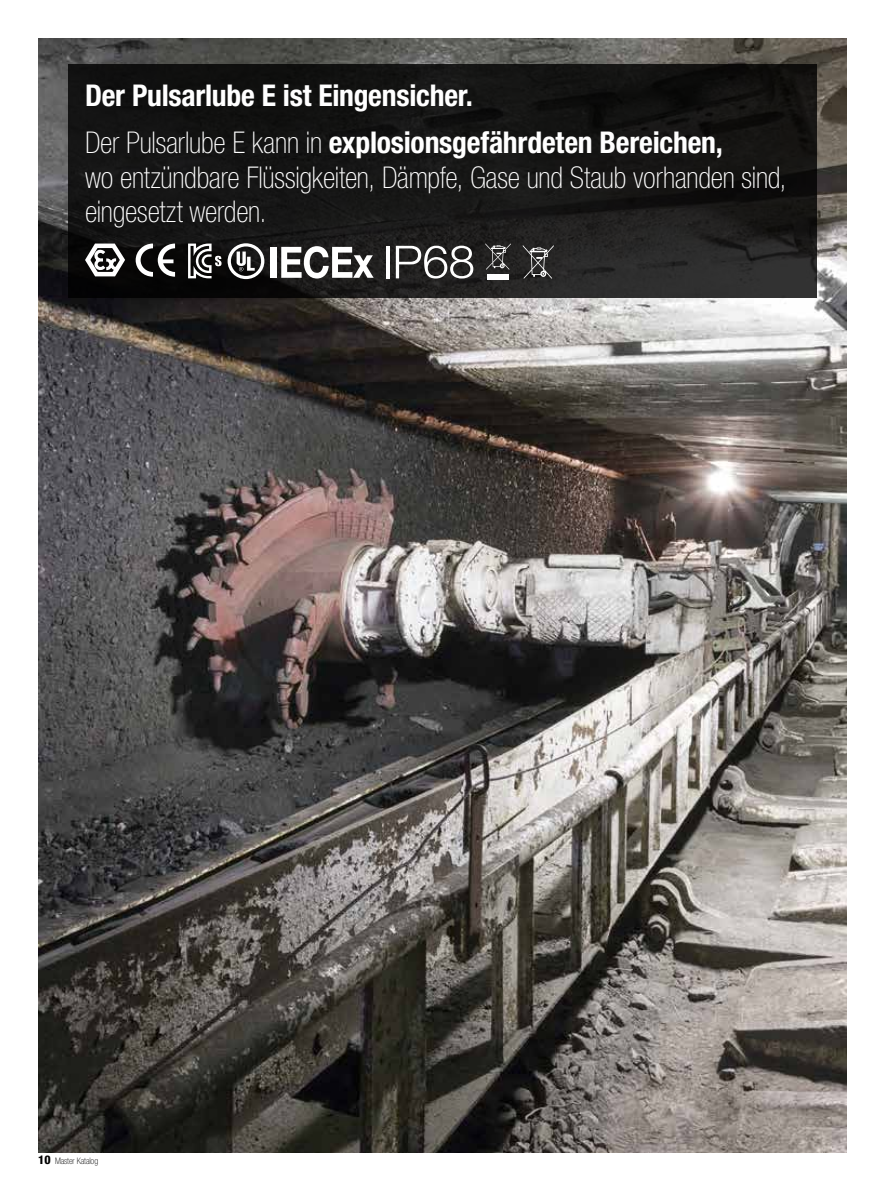
<style>
.page{position:relative;width:893px;height:1191px;background:#fff}
.page>*{position:absolute;margin:0;border:0;box-sizing:border-box;transform-origin:0 0}
.t1{font:700 condensed 30px/47.2px "Helvetica Neue LT Std";letter-spacing:-.01em;color:#fff}
.t2{font:100 condensed 30px/34.5px "Helvetica Neue LT Std";letter-spacing:-.005em;color:#fff}
.t3{font:100 condensed 9px "Helvetica Neue LT Std";letter-spacing:-.01em;color:#000}
.s1{font-weight:100}
.s2{font-weight:800;font-size:12px}
</style>
<div class="page">
<img style="left:38px;top:38px;width:808px;height:1114px">
<svg style="left:68px;top:64px;width:748px;height:234px;background:#161616"></svg>
<div style="left:270px;top:247px;width:7px;height:31px;background:#fff"></div>
<svg style="left:281px;top:246px;width:93px;height:32px"></svg>
<hr style="left:386px;top:246px;width:3px;height:32px;background:#fff">
<svg style="left:396px;top:246px;width:77px;height:32px"></svg>
<svg style="left:136px;top:243px;width:39px;height:34px"></svg>
<svg style="left:82px;top:240px;width:46px;height:39px"></svg>
<svg style="left:188px;top:243px;width:34px;height:35px"></svg>
<svg style="left:228px;top:243px;width:36px;height:36px"></svg>
<svg style="left:523px;top:245px;width:31px;height:34px"></svg>
<svg style="left:485px;top:243px;width:26px;height:27px"></svg>
<div style="left:487px;top:275px;width:22px;height:5px;background:#fff"></div>
<p class="t1" style="left:85px;top:71px;width:639px">Der Pulsarlube E ist Eingensicher.<br><span class="s1">Der Pulsarlube E kann in</span> explosionsgefährdeten Bereichen,</p>
<p class="t2" style="left:85px;top:159px;width:703px">wo entzündbare Flüssigkeiten, Dämpfe, Gase und Staub vorhanden sind, eingesetzt werden.</p>
<p class="t3" style="left:38px;top:1155px;width:61px"><span class="s2">10</span> Master Katalog</p>
</div>
